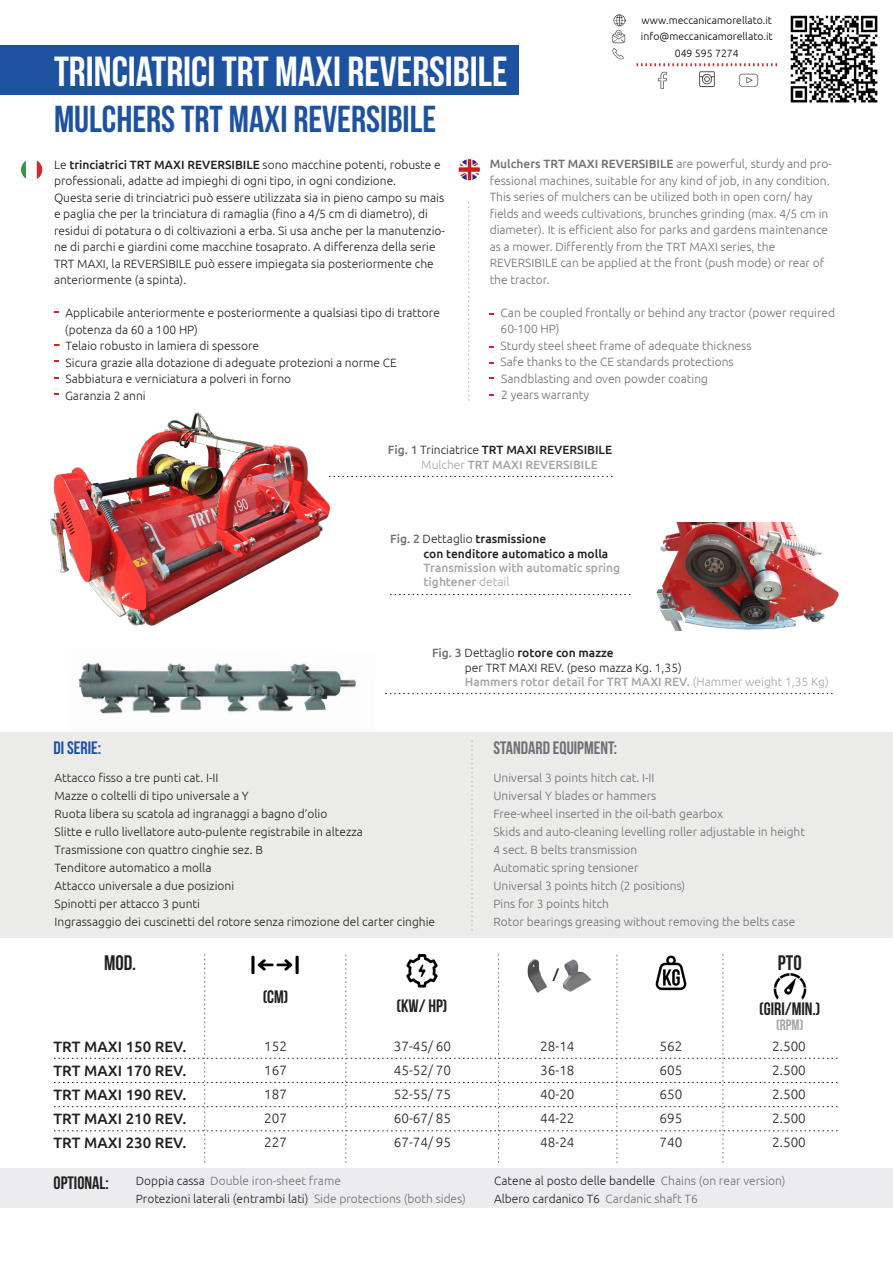
<style>
.page{position:relative;width:893px;height:1263px;background:#fff}
.page>*{position:absolute;margin:0;border:0;box-sizing:border-box;transform-origin:0 0}
.Titolo_pagina_macchi{font:42px "Bebas Neue";color:#fff}
.Titolo_pagina_macchi-2{font:37.5px "Bebas Neue";color:#1d52a0}
.t1{font:21px "Bebas Neue";color:#231f20}
.t2{font:18px "Bebas Neue";color:#231f20}
.t3{font:18px "Bebas Neue";color:#6f7073}
.t4{font:18px "Bebas Neue";color:#1d52a0}
.t5{font:500 15px "Ubuntu";color:#231f20}
.t6{font:15px "Bebas Neue";color:#a4a6a9}
.t7{font:300 13.5px "Ubuntu";color:#231f20}
.t8{font:300 12px/16.5px "Ubuntu";color:#231f20}
.t9{font:300 12px/16.5px "Ubuntu";color:#6f7073}
.t10{font:500 12px "Ubuntu";color:#a4a6a9}
.t11{font:500 12px "Ubuntu";color:#231f20}
.t12{font:300 10.5px "Ubuntu";color:#000}
.s1{font-weight:500}
.s2{color:#6f7073}
.s3{font-weight:300}
.s4{color:#231f20}
</style>
<div class="page">
<div style="left:0;top:45px;width:519px;height:50px;background:#1d52a0"></div>
<div style="left:0;top:1168px;width:893px;height:40px;background:#ececee"></div>
<svg style="left:385px;top:693px;width:448px;height:1px"></svg>
<img style="left:78px;top:662px;width:278px;height:52px">
<img style="left:656px;top:522px;width:183px;height:108px">
<svg style="left:390px;top:594px;width:240px;height:1px"></svg>
<svg style="left:54px;top:954px;width:784px;height:209px"></svg>
<img style="left:50px;top:412px;width:281px;height:214px">
<svg style="left:329px;top:476px;width:283px;height:1px"></svg>
<img style="left:790px;top:15px;width:88px;height:88px">
<img style="left:612px;top:30px;width:14px;height:14px">
<img style="left:613px;top:14px;width:13px;height:13px">
<img style="left:612px;top:48px;width:12px;height:11px">
<img style="left:657px;top:71px;width:11px;height:18px">
<img style="left:739px;top:73px;width:20px;height:14px">
<img style="left:698px;top:72px;width:17px;height:16px">
<svg style="left:637px;top:63px;width:140px;height:3px"></svg>
<svg style="left:54px;top:344px;width:6px;height:2px"></svg>
<svg style="left:468px;top:202px;width:1px;height:199px"></svg>
<img style="left:459px;top:159px;width:21px;height:21px;border-radius:11px">
<img style="left:21px;top:159px;width:21px;height:21px;border-radius:11px">
<div style="left:0;top:732px;width:893px;height:205px;background:#ebebea"></div>
<svg style="left:472px;top:740px;width:1px;height:190px"></svg>
<img style="left:246px;top:954px;width:58px;height:21px">
<img style="left:403px;top:955px;width:38px;height:37px">
<img style="left:526px;top:955px;width:30px;height:39px">
<img style="left:561px;top:954px;width:30px;height:40px">
<img style="left:649px;top:955px;width:44px;height:43px">
<img style="left:771px;top:970px;width:38px;height:38px">
<p class="Titolo_pagina_macchi" style="left:54px;top:48px;width:455px">TRINCIATRICI TRT MAXI REVERSIBILE</p>
<p class="Titolo_pagina_macchi-2" style="left:54px;top:99px;width:384px">MULCHERS TRT MAXI REVERSIBILE</p>
<p class="t12" style="left:642px;top:14px;width:132px">www.meccanicamorellato.it</p>
<p class="t12" style="left:641px;top:30px;width:133px">info@meccanicamorellato.it</p>
<p class="t12" style="left:675px;top:47px;width:66px">049 595 7274</p>
<p class="t8" style="left:54px;top:156px;width:388px">Le <span class="s1">trinciatrici TRT MAXI REVERSIBILE</span> sono macchine potenti, robuste e professionali, adatte ad impieghi di ogni tipo, in ogni condizione.</p>
<p class="t8" style="left:54px;top:189px;width:392px">Questa serie di trinciatrici può essere utilizzata sia in pieno campo su mais e paglia che per la trinciatura di ramaglia (fino a 4/5 cm di diametro), di residui di potatura o di coltivazioni a erba. Si usa anche per la manutenzio&shy;ne di parchi e giardini come macchine tosaprato. A differenza della serie TRT MAXI, la REVERSIBILE può essere impiegata sia posteriormente che anteriormente (a spinta).</p>
<p class="t8" style="left:66px;top:304px;width:376px">Applicabile anteriormente e posteriormente a qualsiasi tipo di trattore</p>
<p class="t8" style="left:65px;top:321px;width:135px">(potenza da 60 a 100 HP)</p>
<p class="t8" style="left:66px;top:337px;width:195px">Telaio robusto in lamiera di spessore</p>
<p class="t8" style="left:66px;top:354px;width:333px">Sicura grazie alla dotazione di adeguate protezioni a norme CE</p>
<p class="t8" style="left:66px;top:370px;width:227px">Sabbiatura e verniciatura a polveri in forno</p>
<p class="t8" style="left:65px;top:387px;width:82px">Garanzia 2 anni</p>
<p class="t9" style="left:490px;top:156px;width:344px"><span class="s1">Mulchers TRT MAXI REVERSIBILE</span> are powerful, sturdy and pro&shy;fessional machines, suitable for any kind of job, in any condition.</p>
<p class="t9" style="left:490px;top:189px;width:340px">This series of mulchers can be utilized both in open corn/ hay fields and weeds cultivations, brunches grinding (max. 4/5 cm in diameter). It is efficient also for parks and gardens maintenance as a mower. Differently from the TRT MAXI series, the</p>
<p class="t9" style="left:490px;top:255px;width:336px">REVERSIBILE can be applied at the front (push mode) or rear of the tractor.</p>
<p class="t9" style="left:501px;top:304px;width:336px">Can be coupled frontally or behind any tractor (power required</p>
<p class="t9" style="left:501px;top:321px;width:60px">60-100 HP)</p>
<p class="t9" style="left:501px;top:337px;width:252px">Sturdy steel sheet frame of adequate thickness</p>
<p class="t9" style="left:501px;top:354px;width:235px">Safe thanks to the CE standards protections</p>
<p class="t9" style="left:501px;top:370px;width:208px">Sandblasting and oven powder coating</p>
<p class="t9" style="left:501px;top:387px;width:89px">2 years warranty</p>
<p class="t11" style="left:388px;top:442px;width:226px"><span class="s2">Fig. 1</span> <span class="s3">Trinciatrice</span> TRT MAXI REVERSIBILE</p>
<p class="t10" style="left:421px;top:457px;width:178px"><span class="s3">Mulcher</span> TRT MAXI REVERSIBILE</p>
<p class="t11" style="left:390px;top:531px;width:158px"><span class="s2">Fig. 2</span> <span class="s3">Dettaglio</span> trasmissione</p>
<p class="t11" style="left:424px;top:546px;width:186px">con tenditore automatico a molla</p>
<p class="t10" style="left:424px;top:560px;width:198px">Transmission with automatic spring</p>
<p class="t10" style="left:424px;top:575px;width:87px">tightener <span class="s3">detail</span></p>
<p class="t11" style="left:432px;top:645px;width:183px"><span class="s2">Fig. 3</span> <span class="s3">Dettaglio</span> rotore con mazze</p>
<p class="t8" style="left:465px;top:659px;width:218px">per TRT MAXI REV. (peso mazza Kg. 1,35)</p>
<p class="t10" style="left:465px;top:674px;width:365px">Hammers rotor detail for TRT MAXI REV. <span class="s3">(Hammer weight 1,35 Kg)</span></p>
<p class="t4" style="left:54px;top:738px;width:49px">DI SERIE:</p>
<p class="t8" style="left:55px;top:769px;width:165px">Attacco fisso a tre punti cat. I-II</p>
<p class="t8" style="left:55px;top:787px;width:196px">Mazze o coltelli di tipo universale a Y</p>
<p class="t8" style="left:55px;top:805px;width:274px">Ruota libera su scatola ad ingranaggi a bagno d’olio</p>
<p class="t8" style="left:55px;top:823px;width:310px">Slitte e rullo livellatore auto-pulente registrabile in altezza</p>
<p class="t8" style="left:55px;top:841px;width:210px">Trasmissione con quattro cinghie sez. B</p>
<p class="t8" style="left:55px;top:859px;width:158px">Tenditore automatico a molla</p>
<p class="t8" style="left:55px;top:877px;width:181px">Attacco universale a due posizioni</p>
<p class="t8" style="left:55px;top:895px;width:147px">Spinotti per attacco 3 punti</p>
<p class="t8" style="left:55px;top:913px;width:382px">Ingrassaggio dei cuscinetti del rotore senza rimozione del carter cinghie</p>
<p class="t1" style="left:104px;top:951px;width:33px">MOD.</p>
<p class="t5" style="left:54px;top:1037px;width:134px">TRT MAXI 150 REV.</p>
<p class="t5" style="left:54px;top:1061px;width:134px">TRT MAXI 170 REV.</p>
<p class="t5" style="left:54px;top:1085px;width:134px">TRT MAXI 190 REV.</p>
<p class="t5" style="left:54px;top:1109px;width:134px">TRT MAXI 210 REV.</p>
<p class="t5" style="left:54px;top:1133px;width:134px">TRT MAXI 230 REV.</p>
<p class="t2" style="left:263px;top:987px;width:27px">(CM)</p>
<p class="t7" style="left:264px;top:1038px;width:24px">152</p>
<p class="t7" style="left:264px;top:1062px;width:24px">167</p>
<p class="t7" style="left:264px;top:1086px;width:24px">187</p>
<p class="t7" style="left:264px;top:1110px;width:24px">207</p>
<p class="t7" style="left:264px;top:1134px;width:24px">227</p>
<p class="t2" style="left:397px;top:996px;width:52px">(KW/ HP)</p>
<p class="t7" style="left:394px;top:1038px;width:59px">37-45/ 60</p>
<p class="t7" style="left:394px;top:1062px;width:59px">45-52/ 70</p>
<p class="t7" style="left:394px;top:1086px;width:59px">52-55/ 75</p>
<p class="t7" style="left:394px;top:1110px;width:59px">60-67/ 85</p>
<p class="t7" style="left:394px;top:1134px;width:59px">67-74/ 95</p>
<p class="t2" style="left:54px;top:1173px;width:57px">OPTIONAL:</p>
<p class="t9" style="left:136px;top:1172px;width:207px"><span class="s4">Doppia cassa</span> Double iron-sheet frame</p>
<p class="t8" style="left:136px;top:1190px;width:332px">Protezioni laterali (entrambi lati) <span class="s2">Side protections (both sides)</span></p>
<p class="t3" style="left:493px;top:738px;width:125px">STANDARD EQUIPMENT:</p>
<p class="t9" style="left:493px;top:769px;width:163px">Universal 3 points hitch cat. I-II</p>
<p class="t9" style="left:493px;top:787px;width:164px">Universal Y blades or hammers</p>
<p class="t9" style="left:493px;top:805px;width:231px">Free-wheel inserted in the oil-bath gearbox</p>
<p class="t9" style="left:493px;top:823px;width:313px">Skids and auto-cleaning levelling roller adjustable in height</p>
<p class="t9" style="left:493px;top:841px;width:145px">4 sect. B belts transmission</p>
<p class="t9" style="left:493px;top:859px;width:147px">Automatic spring tensioner</p>
<p class="t9" style="left:493px;top:877px;width:193px">Universal 3 points hitch (2 positions)</p>
<p class="t9" style="left:493px;top:895px;width:117px">Pins for 3 points hitch</p>
<p class="t9" style="left:493px;top:913px;width:303px">Rotor bearings greasing without removing the belts case</p>
<p class="t2" style="left:553px;top:965px;width:8px">/</p>
<p class="t7" style="left:540px;top:1038px;width:36px">28-14</p>
<p class="t7" style="left:540px;top:1062px;width:36px">36-18</p>
<p class="t7" style="left:540px;top:1086px;width:36px">40-20</p>
<p class="t7" style="left:540px;top:1110px;width:36px">44-22</p>
<p class="t7" style="left:540px;top:1134px;width:36px">48-24</p>
<p class="t7" style="left:660px;top:1038px;width:24px">562</p>
<p class="t7" style="left:660px;top:1062px;width:24px">605</p>
<p class="t7" style="left:660px;top:1086px;width:24px">650</p>
<p class="t7" style="left:660px;top:1110px;width:24px">695</p>
<p class="t7" style="left:660px;top:1134px;width:24px">740</p>
<p class="t1" style="left:778px;top:951px;width:25px">PTO</p>
<p class="t2" style="left:759px;top:999px;width:63px">(GIRI/MIN.)</p>
<p class="t6" style="left:776px;top:1017px;width:29px">(RPM)</p>
<p class="t7" style="left:772px;top:1038px;width:35px">2.500</p>
<p class="t7" style="left:772px;top:1062px;width:35px">2.500</p>
<p class="t7" style="left:772px;top:1086px;width:35px">2.500</p>
<p class="t7" style="left:772px;top:1110px;width:35px">2.500</p>
<p class="t7" style="left:772px;top:1134px;width:35px">2.500</p>
<p class="t8" style="left:494px;top:1172px;width:293px">Catene al posto delle bandelle <span class="s2">Chains (on rear version)</span></p>
<p class="t8" style="left:494px;top:1190px;width:205px">Albero cardanico T6 <span class="s2">Cardanic shaft T6</span></p>
</div>
